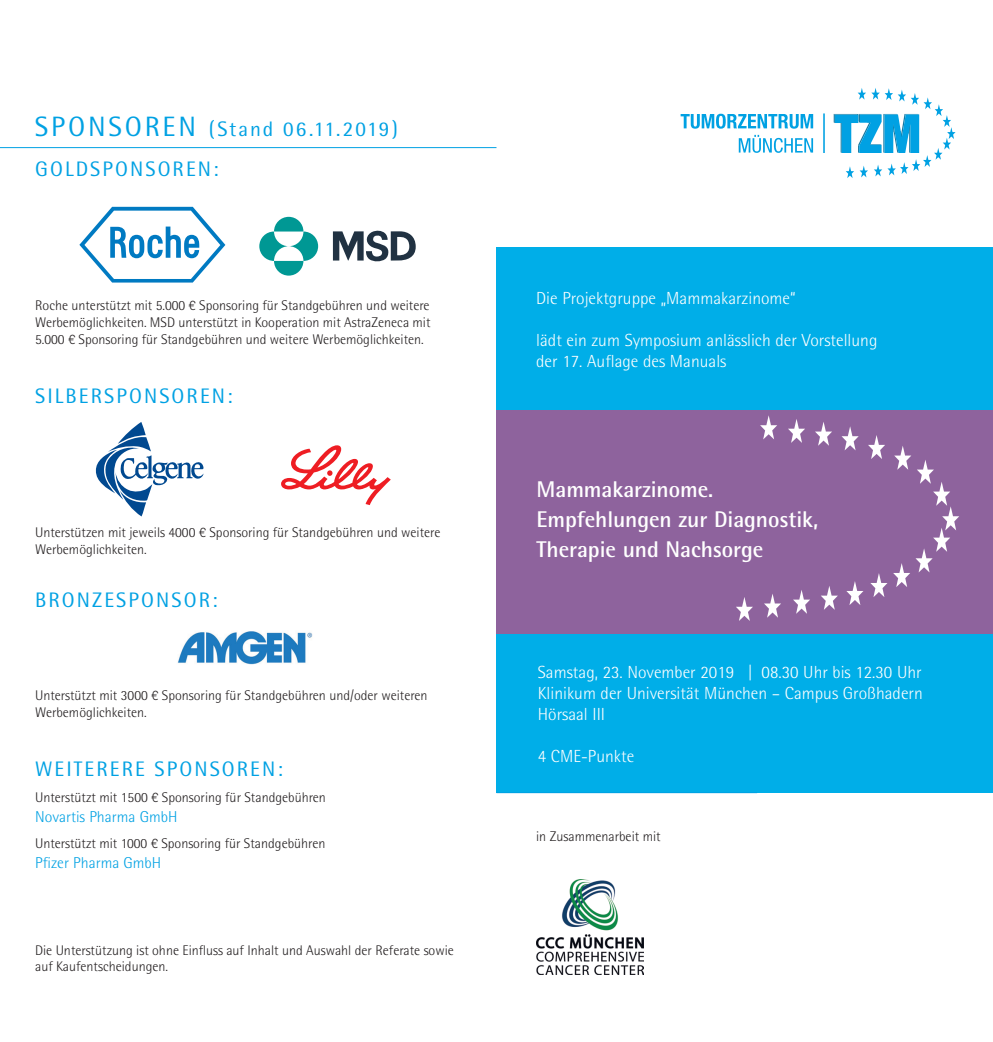
<style>
.page{position:relative;width:993px;height:1042px;background:#fff}
.page>*{position:absolute;margin:0;border:0;box-sizing:border-box;transform-origin:0 0}
.t1{font:700 22.75px/29.8px "Rotis Semi Sans";letter-spacing:-.005em;color:#fff}
.t2{font:21px "Rotis Semi Sans";letter-spacing:.1em;color:#00a1e3}
.t3{font:300 17.5px/21px "Rotis Semi Sans";color:#fff}
.t4{font:300 15.75px "Rotis Semi Sans";color:#00a1e3}
.t5{font:300 14px/16.8px "Rotis Semi Sans";color:#231f20}
.s1{font-size:28px}
.s2{font-family:"Agfa Rotis Sans Serif"}
</style>
<div class="page">
<img style="left:536px;top:879px;width:107px;height:95px">
<div style="left:496px;top:247px;width:496px;height:546px;background:#00aee8"></div>
<div style="left:496px;top:410px;width:496px;height:223px;background:#8e639d"></div>
<svg style="left:833px;top:88px;width:122px;height:90px"></svg>
<svg style="left:680px;top:114px;width:132px;height:15px"></svg>
<svg style="left:738px;top:135px;width:74px;height:18px"></svg>
<hr style="left:823px;top:113px;width:1px;height:40px;background:#00a1e3">
<svg style="left:788px;top:419px;width:170px;height:195px"></svg>
<svg style="left:764px;top:594px;width:16px;height:24px"></svg>
<svg style="left:760px;top:415px;width:17px;height:24px"></svg>
<svg style="left:736px;top:597px;width:16px;height:24px"></svg>
<hr style="left:0;top:147px;width:496px;height:1px;background:#00a1e3">
<hr style="left:496px;top:792px;width:260px;height:1px;background:#00a1e3">
<svg style="left:281px;top:445px;width:109px;height:60px"></svg>
<svg style="left:79px;top:207px;width:146px;height:75px"></svg>
<svg style="left:259px;top:231px;width:29px;height:30px"></svg>
<svg style="left:288px;top:231px;width:30px;height:30px"></svg>
<svg style="left:274px;top:217px;width:29px;height:14px"></svg>
<svg style="left:274px;top:261px;width:29px;height:15px"></svg>
<svg style="left:333px;top:230px;width:82px;height:32px"></svg>
<svg style="left:96px;top:422px;width:107px;height:94px"></svg>
<img style="left:177px;top:631px;width:136px;height:34px">
<h2 class="t2" style="left:35px;top:117px;width:364px"><span class="s1">SPONSOREN</span> (Stand 06.11.2019)</h2>
<h2 class="t2" style="left:35px;top:156px;width:185px">GOLDSPONSOREN:</h2>
<p class="t5" style="left:35px;top:297px;width:397px;text-align:justify">Roche unterstützt mit 5.000 <span class="s2">€</span> Sponsoring für Standgebühren und weitere Werbemöglichkeiten. MSD unterstützt in Kooperation mit AstraZeneca mit 5.000 <span class="s2">€</span> Sponsoring für Standgebühren und weitere Werbemöglichkeiten.</p>
<h2 class="t2" style="left:35px;top:383px;width:199px">SILBERSPONSOREN:</h2>
<p class="t5" style="left:35px;top:524px;width:406px">Unterstützen mit jeweils 4000 <span class="s2">€</span> Sponsoring für Standgebühren und weitere<br>Werbemöglichkeiten.</p>
<h2 class="t2" style="left:35px;top:588px;width:184px">BRONZESPONSOR:</h2>
<p class="t5" style="left:35px;top:687px;width:394px">Unterstützt mit 3000 <span class="s2">€</span> Sponsoring für Standgebühren und/oder weiteren<br>Werbemöglichkeiten.</p>
<h2 class="t2" style="left:35px;top:756px;width:249px">WEITERERE SPONSOREN:</h2>
<p class="t5" style="left:35px;top:789px;width:292px">Unterstützt mit 1500 <span class="s2">€</span> Sponsoring für Standgebühren</p>
<p class="t4" style="left:35px;top:807px;width:144px">Novartis Pharma GmbH</p>
<p class="t5" style="left:35px;top:835px;width:292px">Unterstützt mit 1000 <span class="s2">€</span> Sponsoring für Standgebühren</p>
<p class="t4" style="left:35px;top:853px;width:128px">Pfizer Pharma GmbH</p>
<p class="t5" style="left:35px;top:941px;width:420px">Die Unterstützung ist ohne Einfluss auf Inhalt und Auswahl der Referate sowie auf Kaufentscheidungen.</p>
<p class="t3" style="left:536px;top:287px;width:261px">Die Projektgruppe „Mammakarzinome“</p>
<p class="t3" style="left:536px;top:329px;width:343px">lädt ein zum Symposium anlässlich der Vorstellung der 17. Auflage des Manuals</p>
<h1 class="t1" style="left:536px;top:474px;width:283px">Mammakarzinome.<br>Empfehlungen zur Diagnostik,<br>Therapie und Nachsorge</h1>
<p class="t3" style="left:537px;top:661px;width:386px;text-align:justify">Samstag, 23. November 2019 | 08.30 Uhr bis 12.30 Uhr Klinikum der Universität München – Campus Großhadern Hörsaal III</p>
<p class="t3" style="left:537px;top:745px;width:98px">4 CME-Punkte</p>
<p class="t5" style="left:536px;top:827px;width:126px">in Zusammenarbeit mit</p>
</div>
